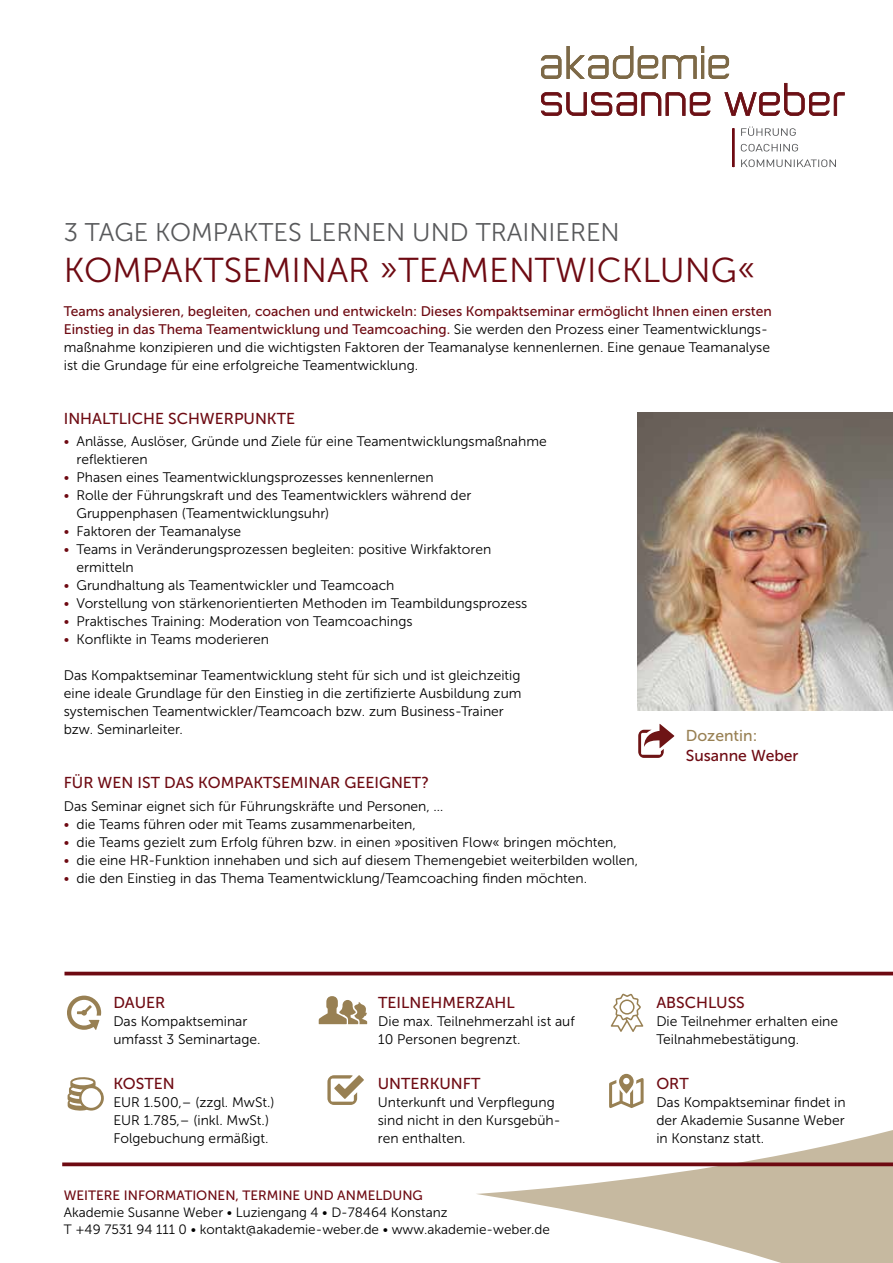
<style>
.page{position:relative;width:893px;height:1263px;background:#fff}
.page>*{position:absolute;margin:0;border:0;box-sizing:border-box;transform-origin:0 0}
.t1{font:34.5px "Museo Sans 300";color:#6e0a12}
.t2{font:25.5px "Museo Sans 300";color:#58595b}
.t3{font:15.75px "Museo Sans 500";color:#6e0a12}
.t4{font:15.75px "Museo Sans 500";color:#988053}
.t5{font:13.8px/18px "Museo Sans 300";color:#000}
.t6{font:13.8px/18px "Museo Sans 500";color:#6e0a12}
.t7{font:13.5px/17.2px "Museo Sans 300";color:#000}
.t8{font:13.5px "Museo Sans 500";color:#6e0a12}
.s1{font-family:"Museo Sans 300";color:#000}
.s2{color:#6e0a12}
</style>
<div class="page">
<svg style="left:541px;top:46px;width:303px;height:70px"></svg>
<svg style="left:741px;top:159px;width:95px;height:8px"></svg>
<svg style="left:741px;top:144px;width:57px;height:7px"></svg>
<svg style="left:741px;top:127px;width:55px;height:9px"></svg>
<hr style="left:732px;top:128px;width:2px;height:39px;background:#6e0a12">
<svg style="left:476px;top:971px;width:417px;height:292px"></svg>
<hr style="left:64px;top:972px;width:829px;height:3px;background:#6e0a12">
<svg style="left:62px;top:1162px;width:831px;height:4px;background:#7e262d"></svg>
<svg style="left:327px;top:1075px;width:37px;height:30px"></svg>
<svg style="left:67px;top:1077px;width:37px;height:34px"></svg>
<svg style="left:319px;top:996px;width:48px;height:28px"></svg>
<svg style="left:609px;top:1074px;width:35px;height:34px"></svg>
<svg style="left:67px;top:995px;width:34px;height:35px"></svg>
<svg style="left:611px;top:994px;width:32px;height:38px"></svg>
<svg style="left:638px;top:724px;width:36px;height:34px"></svg>
<img style="left:638px;top:412px;width:255px;height:298px">
<h2 class="t2" style="left:64px;top:219px;width:558px">3 TAGE KOMPAKTES LERNEN UND TRAINIEREN</h2>
<h1 class="t1" style="left:64px;top:251px;width:694px">KOMPAKTSEMINAR »TEAMENTWICKLUNG«</h1>
<p class="t6" style="left:64px;top:302px;width:710px">Teams analysieren, begleiten, coachen und entwickeln: Dieses Kompaktseminar ermöglicht Ihnen einen ersten<br>Einstieg in das Thema Teamentwicklung und Teamcoaching. <span class="s1">Sie werden den Prozess einer Teamentwicklungs-</span></p>
<p class="t5" style="left:64px;top:338px;width:708px">maßnahme konzipieren und die wichtigsten Faktoren der Teamanalyse kennenlernen. Eine genaue Teamanalyse ist die Grundage für eine erfolgreiche Teamentwicklung.</p>
<p class="t3" style="left:64px;top:409px;width:233px">INHALTLICHE SCHWERPUNKTE</p>
<p class="t5" style="left:77px;top:432px;width:472px;text-indent:-13px"><span class="s2">•</span> Anlässe, Auslöser, Gründe und Ziele für eine Teamentwicklungsmaßnahme reflektieren</p>
<p class="t5" style="left:64px;top:468px;width:372px"><span class="s2">•</span> Phasen eines Teamentwicklungsprozesses kennenlernen</p>
<p class="t5" style="left:77px;top:486px;width:396px;text-indent:-13px"><span class="s2">•</span> Rolle der Führungskraft und des Teamentwicklers während der<br>Gruppenphasen (Teamentwicklungsuhr)</p>
<p class="t5" style="left:64px;top:522px;width:179px"><span class="s2">•</span> Faktoren der Teamanalyse</p>
<p class="t5" style="left:77px;top:540px;width:416px;text-indent:-13px"><span class="s2">•</span> Teams in Veränderungsprozessen begleiten: positive Wirkfaktoren ermitteln</p>
<p class="t5" style="left:64px;top:576px;width:332px"><span class="s2">•</span> Grundhaltung als Teamentwickler und Teamcoach</p>
<p class="t5" style="left:64px;top:594px;width:465px"><span class="s2">•</span> Vorstellung von stärkenorientierten Methoden im Teambildungsprozess</p>
<p class="t5" style="left:64px;top:612px;width:350px"><span class="s2">•</span> Praktisches Training: Moderation von Teamcoachings</p>
<p class="t5" style="left:64px;top:630px;width:207px"><span class="s2">•</span> Konflikte in Teams moderieren</p>
<p class="t5" style="left:64px;top:666px;width:459px">Das Kompaktseminar Teamentwicklung steht für sich und ist gleichzeitig eine ideale Grundlage für den Einstieg in die zertifizierte Ausbildung zum systemischen Teamentwickler/Teamcoach bzw. zum Business-Trainer bzw. Seminarleiter.</p>
<p class="t4" style="left:686px;top:727px;width:73px">Dozentin:</p>
<p class="t3" style="left:686px;top:746px;width:114px">Susanne Weber</p>
<p class="t3" style="left:64px;top:774px;width:367px">FÜR WEN IST DAS KOMPAKTSEMINAR GEEIGNET?</p>
<p class="t5" style="left:64px;top:797px;width:381px">Das Seminar eignet sich für Führungskräfte und Personen, …</p>
<p class="t5" style="left:64px;top:815px;width:354px"><span class="s2">•</span> die Teams führen oder mit Teams zusammenarbeiten,</p>
<p class="t5" style="left:64px;top:833px;width:555px"><span class="s2">•</span> die Teams gezielt zum Erfolg führen bzw. in einen »positiven Flow« bringen möchten,</p>
<p class="t5" style="left:64px;top:851px;width:576px"><span class="s2">•</span> die eine HR-Funktion innehaben und sich auf diesem Themengebiet weiterbilden wollen,</p>
<p class="t5" style="left:64px;top:869px;width:525px"><span class="s2">•</span> die den Einstieg in das Thema Teamentwicklung/Teamcoaching finden möchten.</p>
<p class="t3" style="left:113px;top:994px;width:53px">DAUER</p>
<p class="t5" style="left:113px;top:1012px;width:149px">Das Kompaktseminar umfasst 3 Seminartage.</p>
<p class="t3" style="left:113px;top:1075px;width:63px">KOSTEN</p>
<p class="t5" style="left:113px;top:1093px;width:163px">EUR 1.500,– (zzgl. MwSt.)<br>EUR 1.785,– (inkl. MwSt.)<br>Folgebuchung ermäßigt.</p>
<p class="t3" style="left:378px;top:994px;width:138px">TEILNEHMERZAHL</p>
<p class="t5" style="left:378px;top:1012px;width:198px">Die max. Teilnehmerzahl ist auf<br>10 Personen begrenzt.</p>
<p class="t3" style="left:378px;top:1075px;width:104px">UNTERKUNFT</p>
<p class="t5" style="left:378px;top:1093px;width:184px">Unterkunft und Verpflegung sind nicht in den Kursgebüh&shy;ren enthalten.</p>
<p class="t8" style="left:64px;top:1188px;width:361px">WEITERE INFORMATIONEN, TERMINE UND ANMELDUNG</p>
<p class="t7" style="left:64px;top:1204px;width:488px">Akademie Susanne Weber • Luziengang 4 • D-78464 Konstanz<br>T +49 7531 94 111 0 • kontakt@akademie-weber.de • www.akademie-weber.de</p>
<p class="t3" style="left:656px;top:994px;width:90px">ABSCHLUSS</p>
<p class="t5" style="left:656px;top:1012px;width:183px">Die Teilnehmer erhalten eine<br>Teilnahmebestätigung.</p>
<p class="t3" style="left:656px;top:1075px;width:34px">ORT</p>
<p class="t5" style="left:656px;top:1093px;width:191px;text-align:justify">Das Kompaktseminar findet in der Akademie Susanne Weber in Konstanz statt.</p>
</div>
